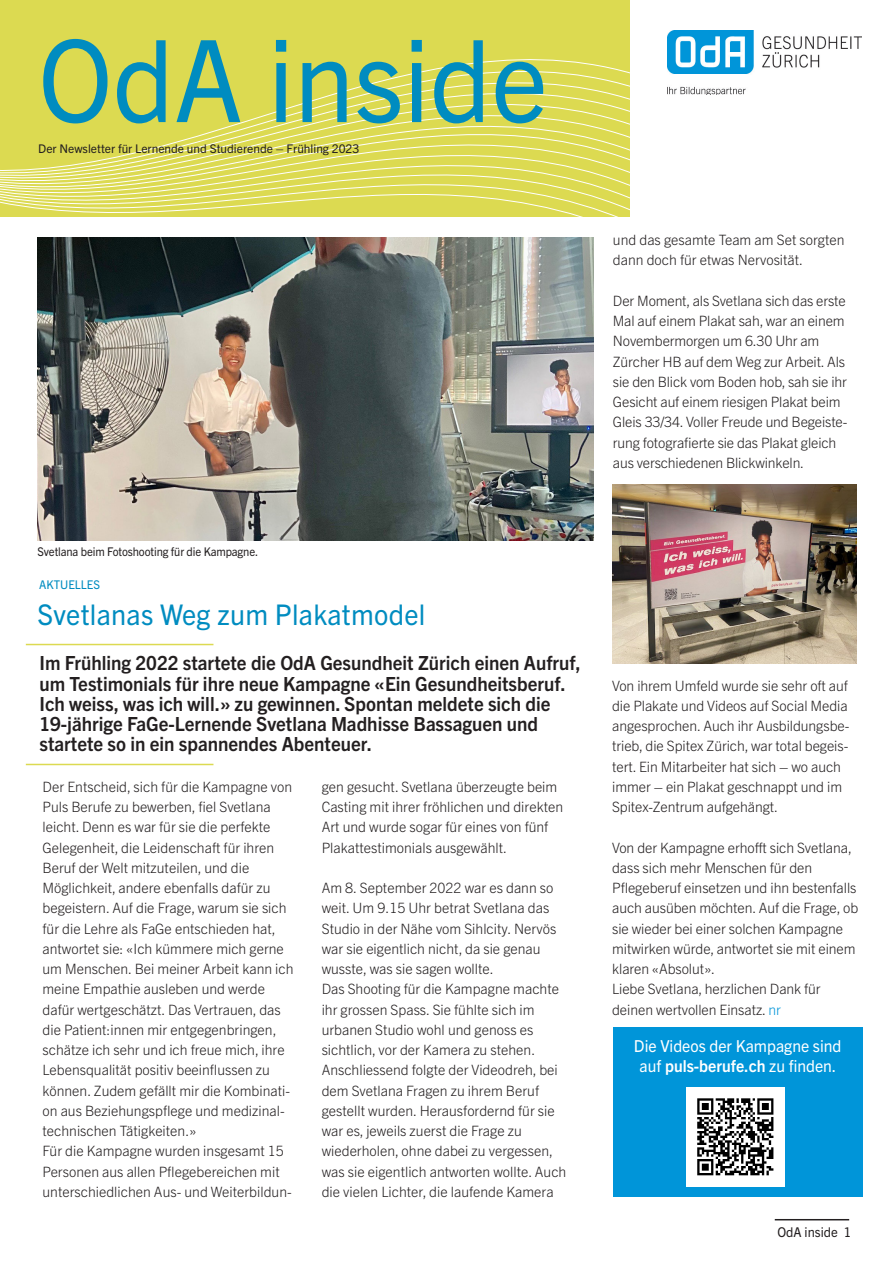
<style>
.page{position:relative;width:893px;height:1263px;background:#fff}
.page>*{position:absolute;margin:0;border:0;box-sizing:border-box;transform-origin:0 0}
.t1{font:113.85px "Trade Gothic Next LT Pro";color:#008cc0;scale:.96 1}
.t2{font:28.5px "Trade Gothic Next LT Pro";letter-spacing:.01em;color:#008cc0;scale:.96 1}
.t3{font:700 19.5px/20.2px "Trade Gothic Next LT Pro";color:#231f20;scale:.96 1}
.t4{font:16.5px/19.5px "Trade Gothic Next LT Pro";color:#fff;text-align:center;scale:.96 1}
.t5{font:300 14.25px/20.2px "Trade Gothic Next LT Pro";color:#231f20}
.t6{font:13.5px "Trade Gothic Next LT Pro";color:#231f20;scale:.96 1}
.t7{font:12px "Trade Gothic Next LT Pro";color:#231f20}
.t8{font:12px "Trade Gothic Next LT Pro";color:#231f20;scale:.94 1}
.t9{font:12px "Trade Gothic Next LT Pro";color:#008cc0;scale:.96 1}
.s1{color:#0095d9}
.s2{font-weight:700}
</style>
<div class="page">
<hr style="left:775px;top:1219px;width:74px;height:1px;background:#231f20">
<svg style="left:0;top:2px;width:630px;height:292px;background:#e1e06e"></svg>
<hr style="left:26px;top:644px;width:187px;height:1px;background:#dcda51">
<hr style="left:26px;top:764px;width:187px;height:1px;background:#dcda51">
<img style="left:38px;top:237px;width:556px;height:303px">
<div style="left:613px;top:1027px;width:249px;height:170px;background:#0095d9"></div>
<img style="left:686px;top:1088px;width:99px;height:98px">
<img style="left:612px;top:485px;width:245px;height:179px">
<img style="left:668px;top:31px;width:194px;height:64px">
<p class="t1" style="left:38px;top:1px;width:532px">OdA inside</p>
<p class="t7" style="left:38px;top:140px;width:323px">Der Newsletter für Lernende und Studierende – Frühling 2023</p>
<p class="t8" style="left:38px;top:544px;width:236px">Svetlana beim Fotoshooting für die Kampagne.</p>
<p class="t9" style="left:39px;top:577px;width:65px">AKTUELLES</p>
<p class="t2" style="left:38px;top:595px;width:406px">Svetlanas Weg zum Plakatmodel</p>
<p class="t3" style="left:39px;top:652px;width:565px">Im Frühling 2022 startete die OdA Gesundheit Zürich einen Aufruf, um Testimonials für ihre neue Kampagne «Ein Gesundheitsberuf.<br>Ich weiss, was ich will.» zu gewinnen. Spontan meldete sich die 19-jährige FaGe-Lernende Svetlana Madhisse Bassaguen und startete so in ein spannendes Abenteuer.</p>
<p class="t5" style="left:43px;top:776px;width:253px">Der Entscheid, sich für die Kampagne von Puls Berufe zu bewerben, fiel Svetlana leicht. Denn es war für sie die perfekte Gelegenheit, die Leidenschaft für ihren Beruf der Welt mitzuteilen, und die Möglichkeit, andere ebenfalls dafür zu begeistern. Auf die Frage, warum sie sich für die Lehre als FaGe entschieden hat, antwortet sie: «Ich kümmere mich gerne um Menschen. Bei meiner Arbeit kann ich meine Empathie ausleben und werde dafür wertgeschätzt. Das Vertrauen, das die Patient:innen mir entgegenbringen, schätze ich sehr und ich freue mich, ihre Lebensqualität positiv beeinflussen zu können. Zudem gefällt mir die Kombinati&shy;on aus Beziehungspflege und medizinal&shy;technischen Tätigkeiten.»</p>
<p class="t5" style="left:43px;top:1140px;width:251px">Für die Kampagne wurden insgesamt 15<br>Personen aus allen Pflegebereichen mit unterschiedlichen Aus- und Weiterbildun-</p>
<p class="t5" style="left:322px;top:776px;width:243px">gen gesucht. Svetlana überzeugte beim Casting mit ihrer fröhlichen und direkten Art und wurde sogar für eines von fünf Plakattestimonials ausgewählt.</p>
<p class="t5" style="left:322px;top:877px;width:236px">Am 8. September 2022 war es dann so weit. Um 9.15 Uhr betrat Svetlana das Studio in der Nähe vom Sihlcity. Nervös war sie eigentlich nicht, da sie genau wusste, was sie sagen wollte.</p>
<p class="t5" style="left:322px;top:978px;width:239px">Das Shooting für die Kampagne machte ihr grossen Spass. Sie fühlte sich im urbanen Studio wohl und genoss es sichtlich, vor der Kamera zu stehen.</p>
<p class="t5" style="left:322px;top:1059px;width:246px">Anschliessend folgte der Videodreh, bei dem Svetlana Fragen zu ihrem Beruf gestellt wurden. Herausfordernd für sie war es, jeweils zuerst die Frage zu wiederholen, ohne dabei zu vergessen, was sie eigentlich antworten wollte. Auch die vielen Lichter, die laufende Kamera</p>
<p class="t5" style="left:613px;top:229px;width:233px">und das gesamte Team am Set sorgten dann doch für etwas Nervosität.</p>
<p class="t5" style="left:613px;top:290px;width:236px">Der Moment, als Svetlana sich das erste Mal auf einem Plakat sah, war an einem Novembermorgen um 6.30 Uhr am Zürcher HB auf dem Weg zur Arbeit. Als sie den Blick vom Boden hob, sah sie ihr Gesicht auf einem riesigen Plakat beim Gleis 33/34. Voller Freude und Begeiste&shy;rung fotografierte sie das Plakat gleich aus verschiedenen Blickwinkeln.</p>
<p class="t5" style="left:612px;top:674px;width:239px">Von ihrem Umfeld wurde sie sehr oft auf die Plakate und Videos auf Social Media angesprochen. Auch ihr Ausbildungsbe&shy;trieb, die Spitex Zürich, war total begeis&shy;tert. Ein Mitarbeiter hat sich – wo auch immer – ein Plakat geschnappt und im Spitex-Zentrum aufgehängt.</p>
<p class="t5" style="left:612px;top:836px;width:248px">Von der Kampagne erhofft sich Svetlana, dass sich mehr Menschen für den Pflegeberuf einsetzen und ihn bestenfalls auch ausüben möchten. Auf die Frage, ob sie wieder bei einer solchen Kampagne mitwirken würde, antwortet sie mit einem klaren «Absolut».</p>
<p class="t5" style="left:612px;top:978px;width:210px">Liebe Svetlana, herzlichen Dank für deinen wertvollen Einsatz. <span class="s1">nr</span></p>
<p class="t4" style="left:634px;top:1036px;width:218px">Die Videos der Kampagne sind auf <span class="s2">puls-berufe.ch</span> zu finden.</p>
<p class="t6" style="left:777px;top:1223px;width:78px">OdA inside 1</p>
</div>
